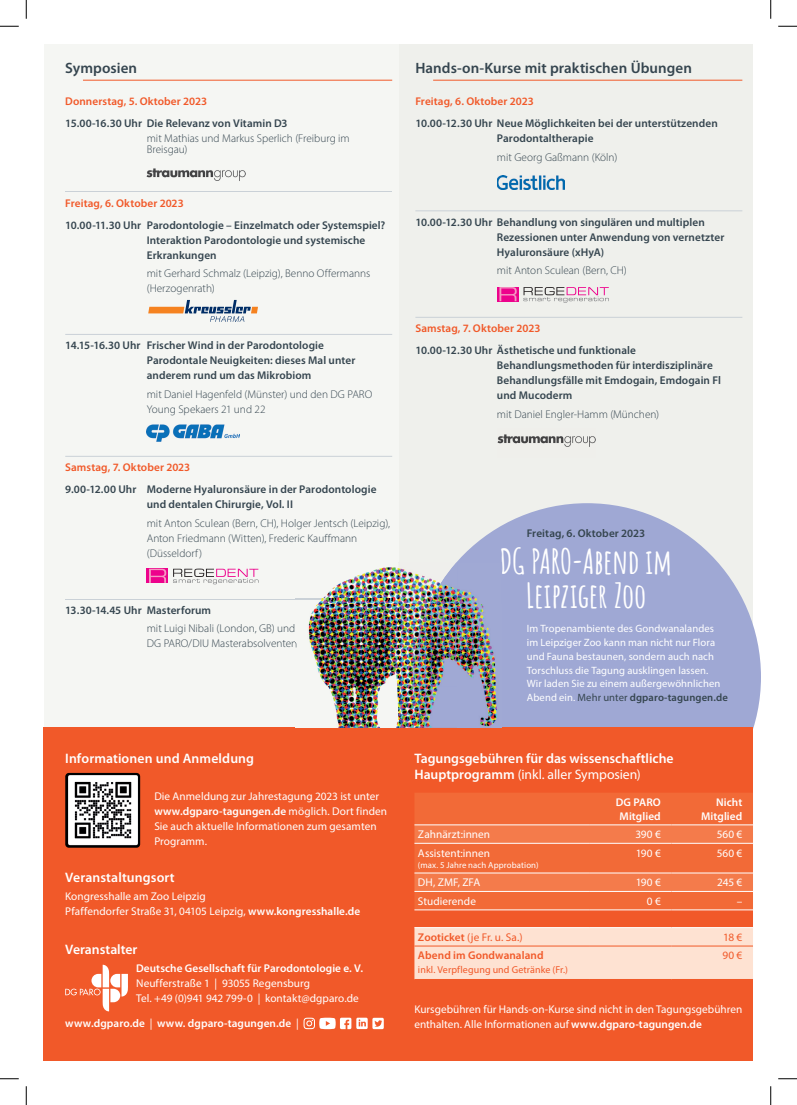
<style>
.page{position:relative;width:797px;height:1105px;background:#fff}
.page>*{position:absolute;margin:0;border:0;box-sizing:border-box;transform-origin:0 0}
.t1{font:700 33.75px/33.8px "Amatic SC";letter-spacing:-.01em;color:#fff;text-align:center}
.t2{font:600 15px "Myriad Pro";letter-spacing:.005em;color:#35454f}
.t3{font:600 13.75px/16.2px "Myriad Pro";color:#fff}
.t4{font:600 11.25px/15px "Myriad Pro";letter-spacing:.005em;color:#35454f}
.t5{font:11.25px/15px "Myriad Pro";color:#fff}
.t6{font:300 11.25px/15px "Myriad Pro";color:#35454f}
.t7{font:600 11.25px "Myriad Pro";letter-spacing:.005em;color:#f15929}
.t8{font:600 11.25px/13.8px "Myriad Pro";letter-spacing:.005em;color:#fff;text-align:center}
.t9{font:11.25px "Myriad Pro";letter-spacing:.005em;color:#f15929}
.t10{font:10.62px/13.8px "Myriad Pro";letter-spacing:.005em;color:#fff}
.t11{font:10px "Myriad Pro";letter-spacing:.01em;color:#f15929}
.t12{font:8.75px "Myriad Pro";letter-spacing:.01em;color:#fff}
.s1{font-weight:600}
.s2{font-weight:400}
.s3{color:#35454f}
.s4{font-weight:600;color:#35454f}
</style>
<div class="page">
<div style="left:398px;top:44px;width:355px;height:684px;background:#eff0ec"></div>
<div style="left:44px;top:44px;width:354px;height:684px;background:#f5f6f3"></div>
<hr style="left:83px;top:80px;width:309px;height:1px;background:#f15929">
<hr style="left:65px;top:191px;width:327px;height:1px;background:#cad1d7">
<hr style="left:65px;top:334px;width:327px;height:1px;background:#cad1d7">
<hr style="left:65px;top:456px;width:327px;height:1px;background:#cad1d7">
<hr style="left:65px;top:599px;width:327px;height:1px;background:#cad1d7">
<hr style="left:433px;top:80px;width:309px;height:1px;background:#f15929">
<hr style="left:415px;top:211px;width:327px;height:1px;background:#cad1d7">
<hr style="left:415px;top:317px;width:327px;height:1px;background:#cad1d7">
<img style="left:147px;top:168px;width:98px;height:13px">
<img style="left:147px;top:424px;width:93px;height:18px">
<svg style="left:173px;top:569px;width:85px;height:15px"></svg>
<svg style="left:147px;top:569px;width:21px;height:14px"></svg>
<svg style="left:149px;top:569px;width:17px;height:14px"></svg>
<img style="left:497px;top:176px;width:67px;height:13px">
<svg style="left:148px;top:300px;width:110px;height:22px"></svg>
<svg style="left:523px;top:287px;width:86px;height:16px"></svg>
<svg style="left:497px;top:287px;width:22px;height:14px"></svg>
<svg style="left:499px;top:287px;width:17px;height:14px"></svg>
<img style="left:497px;top:434px;width:99px;height:13px">
<div style="left:413px;top:503px;width:348px;height:348px;background:#9fa8d4;border-radius:50%"></div>
<div style="left:44px;top:728px;width:709px;height:333px;background:#f15929"></div>
<svg style="left:303px;top:1018px;width:81px;height:11px"></svg>
<div style="left:414px;top:793px;width:339px;height:117px;background:#f26a37"></div>
<svg style="left:414px;top:826px;width:339px;height:65px;background:#f37443"></svg>
<div style="left:414px;top:928px;width:339px;height:51px;background:#fee2d2"></div>
<hr style="left:414px;top:825px;width:176px;height:1px;background:#fff">
<hr style="left:590px;top:825px;width:81px;height:1px;background:#fff">
<hr style="left:671px;top:825px;width:82px;height:1px;background:#fff">
<hr style="left:414px;top:843px;width:176px;height:1px;background:#fff">
<hr style="left:590px;top:843px;width:81px;height:1px;background:#fff">
<hr style="left:671px;top:843px;width:82px;height:1px;background:#fff">
<hr style="left:414px;top:873px;width:176px;height:1px;background:#fff">
<hr style="left:590px;top:873px;width:81px;height:1px;background:#fff">
<hr style="left:671px;top:873px;width:82px;height:1px;background:#fff">
<hr style="left:414px;top:891px;width:176px;height:1px;background:#fff">
<hr style="left:590px;top:891px;width:81px;height:1px;background:#fff">
<hr style="left:671px;top:891px;width:82px;height:1px;background:#fff">
<hr style="left:414px;top:910px;width:176px;height:1px;background:#fff">
<hr style="left:590px;top:910px;width:81px;height:1px;background:#fff">
<hr style="left:671px;top:910px;width:82px;height:1px;background:#fff">
<hr style="left:414px;top:927px;width:176px;height:1px;background:#fff">
<hr style="left:590px;top:927px;width:81px;height:1px;background:#fff">
<hr style="left:671px;top:927px;width:82px;height:1px;background:#fff">
<hr style="left:414px;top:946px;width:176px;height:1px;background:#f15929">
<hr style="left:590px;top:946px;width:81px;height:1px;background:#f15929">
<hr style="left:671px;top:946px;width:82px;height:1px;background:#f15929">
<img style="left:65px;top:773px;width:75px;height:75px">
<img style="left:295px;top:567px;width:134px;height:37px">
<img style="left:296px;top:604px;width:120px;height:41px">
<img style="left:296px;top:645px;width:117px;height:42px">
<img style="left:328px;top:687px;width:85px;height:41px">
<img style="left:295px;top:599px;width:97px;height:1px">
<img style="left:429px;top:563px;width:49px;height:41px">
<img style="left:416px;top:604px;width:75px;height:41px">
<img style="left:413px;top:645px;width:85px;height:83px">
<svg style="left:65px;top:965px;width:63px;height:46px"></svg>
<svg style="left:0;top:25px;width:19px;height:2px"></svg>
<svg style="left:778px;top:25px;width:19px;height:2px"></svg>
<svg style="left:0;top:1078px;width:19px;height:1px"></svg>
<svg style="left:778px;top:1078px;width:19px;height:1px"></svg>
<svg style="left:25px;top:0;width:2px;height:19px"></svg>
<svg style="left:25px;top:1086px;width:2px;height:19px"></svg>
<svg style="left:770px;top:0;width:1px;height:19px"></svg>
<svg style="left:770px;top:1086px;width:1px;height:19px"></svg>
<h2 class="t2" style="left:65px;top:60px;width:73px">Symposien</h2>
<p class="t7" style="left:65px;top:95px;width:143px">Donnerstag, 5. Oktober 2023</p>
<p class="t4" style="left:65px;top:116px;width:224px">15.00-16.30 Uhr Die Relevanz von Vitamin D3</p>
<p class="t6" style="left:147px;top:132px;width:204px;line-height:11.2px">mit Mathias und Markus Sperlich (Freiburg im<br>Breisgau)</p>
<p class="t7" style="left:65px;top:196px;width:120px">Freitag, 6. Oktober 2023</p>
<p class="t4" style="left:147px;top:217px;width:240px;text-indent:-81px">10.00-11.30 Uhr Parodontologie – Einzelmatch oder Systemspiel?<br>Interaktion Parodontologie und systemische<br>Erkrankungen</p>
<p class="t6" style="left:147px;top:266px;width:225px">mit Gerhard Schmalz (Leipzig), Benno Offermanns (Herzogenrath)</p>
<p class="t4" style="left:147px;top:338px;width:210px;text-indent:-81px">14.15-16.30 Uhr Frischer Wind in der Parodontologie<br>Parodontale Neuigkeiten: dieses Mal unter anderem rund um das Mikrobiom</p>
<p class="t6" style="left:147px;top:386px;width:227px">mit Daniel Hagenfeld (Münster) und den DG PARO<br>Young Spekaers 21 und 22</p>
<p class="t7" style="left:65px;top:461px;width:127px">Samstag, 7. Oktober 2023</p>
<p class="t4" style="left:65px;top:482px;width:313px;text-align:center">9.00-12.00 Uhr Moderne Hyaluronsäure in der Parodontologie und dentalen Chirurgie, Vol. II</p>
<p class="t6" style="left:147px;top:515px;width:245px">mit Anton Sculean (Bern, CH), Holger Jentsch (Leipzig),<br>Anton Friedmann (Witten), Frederic Kauffmann (Düsseldorf)</p>
<p class="t4" style="left:65px;top:603px;width:147px">13.30-14.45 Uhr Masterforum</p>
<p class="t6" style="left:147px;top:621px;width:152px">mit Luigi Nibali (London, GB) und<br>DG PARO/DIU Masterabsolventen</p>
<p class="t3" style="left:65px;top:750px;width:190px">Informationen und Anmeldung</p>
<p class="t5" style="left:154px;top:788px;width:234px">Die Anmeldung zur Jahrestagung 2023 ist unter <span class="s1">www.dgparo-tagungen.de</span> möglich. Dort finden Sie auch aktuelle Informationen zum gesamten Programm.</p>
<p class="t3" style="left:65px;top:869px;width:111px">Veranstaltungsort</p>
<p class="t5" style="left:65px;top:889px;width:296px">Kongresshalle am Zoo Leipzig<br>Pfaffendorfer Straße 31, 04105 Leipzig, <span class="s1">www.kongresshalle.de</span></p>
<p class="t3" style="left:65px;top:941px;width:74px">Veranstalter</p>
<p class="t8" style="left:136px;top:962px;width:228px">Deutsche Gesellschaft für Parodontologie e. V.</p>
<p class="t5" style="left:136px;top:976px;width:224px">Neufferstraße 1 | 93055 Regensburg<br>Tel. +49 (0)941 942 799-0 | kontakt@dgparo.de</p>
<p class="t8" style="left:65px;top:1017px;width:235px">www.dgparo.de <span class="s2">|</span> www. dgparo-tagungen.de <span class="s2">|</span></p>
<h2 class="t2" style="left:415px;top:60px;width:278px">Hands-on-Kurse mit praktischen Übungen</h2>
<p class="t7" style="left:415px;top:95px;width:120px">Freitag, 6. Oktober 2023</p>
<p class="t4" style="left:497px;top:116px;width:222px;text-indent:-81px">10.00-12.30 Uhr Neue Möglichkeiten bei der unterstützenden<br>Parodontaltherapie</p>
<p class="t6" style="left:497px;top:149px;width:122px">mit Georg Gaßmann (Köln)</p>
<p class="t4" style="left:497px;top:215px;width:229px;text-indent:-81px">10.00-12.30 Uhr Behandlung von singulären und multiplen<br>Rezessionen unter Anwendung von vernetzter<br>Hyaluronsäure (xHyA)</p>
<p class="t6" style="left:497px;top:263px;width:131px">mit Anton Sculean (Bern, CH)</p>
<p class="t7" style="left:415px;top:322px;width:127px">Samstag, 7. Oktober 2023</p>
<p class="t4" style="left:497px;top:343px;width:225px;text-indent:-81px">10.00-12.30 Uhr Ästhetische und funktionale Behandlungsmethoden für interdisziplinäre Behandlungsfälle mit Emdogain, Emdogain Fl und Mucoderm</p>
<p class="t6" style="left:497px;top:406px;width:164px">mit Daniel Engler-Hamm (München)</p>
<p class="t4" style="left:527px;top:526px;width:120px">Freitag, 6. Oktober 2023</p>
<h1 class="t1" style="left:500px;top:543px;width:174px">DG PARO-Abend im<br>Leipziger Zoo</h1>
<p class="t10" style="left:527px;top:622px;width:202px">Im Tropenambiente des Gondwanalandes im Leipziger Zoo kann man nicht nur Flora und Fauna bestaunen, sondern auch nach Torschluss die Tagung ausklingen lassen.<br>Wir laden Sie zu einem außergewöhn lichen Abend ein. <span class="s3">Mehr unter</span> <span class="s4">dgparo-tagungen.de</span></p>
<p class="t3" style="left:414px;top:750px;width:261px">Tagungsgebühren für das wissenschaftliche<br>Hauptprogramm <span class="s2">(inkl. aller Symposien)</span></p>
<p class="t8" style="left:616px;top:796px;width:46px">DG PARO<br>Mitglied</p>
<p class="t8" style="left:701px;top:796px;width:43px;text-align:right">Nicht<br>Mitglied</p>
<p class="t5" style="left:418px;top:827px;width:74px">Zahnärzt:innen</p>
<p class="t5" style="left:635px;top:827px;width:27px">390 €</p>
<p class="t5" style="left:716px;top:827px;width:27px">560 €</p>
<p class="t5" style="left:418px;top:845px;width:74px">Assistent:innen</p>
<p class="t12" style="left:418px;top:860px;width:122px">(max. 5 Jahre nach Approbation)</p>
<p class="t5" style="left:635px;top:845px;width:27px">190 €</p>
<p class="t5" style="left:716px;top:845px;width:27px">560 €</p>
<p class="t5" style="left:418px;top:875px;width:64px">DH, ZMF, ZFA</p>
<p class="t5" style="left:635px;top:875px;width:27px">190 €</p>
<p class="t5" style="left:717px;top:875px;width:27px">245 €</p>
<p class="t5" style="left:418px;top:893px;width:59px">Studierende</p>
<p class="t5" style="left:647px;top:893px;width:15px">0 €</p>
<p class="t5" style="left:736px;top:893px;width:7px">–</p>
<p class="t9" style="left:418px;top:930px;width:106px"><span class="s1">Zooticket</span> (je Fr. u. Sa.)</p>
<p class="t9" style="left:723px;top:930px;width:21px">18 €</p>
<p class="t7" style="left:418px;top:949px;width:127px">Abend im Gondwanaland</p>
<p class="t11" style="left:418px;top:964px;width:151px">inkl. Verpflegung und Getränke (Fr.)</p>
<p class="t9" style="left:722px;top:949px;width:21px">90 €</p>
<p class="t5" style="left:414px;top:1001px;width:329px">Kursgebühren für Hands-on-Kurse sind nicht in den Tagungsgebühren enthalten. Alle Informationen auf <span class="s1">www.dgparo-tagungen.de</span></p>
</div>
